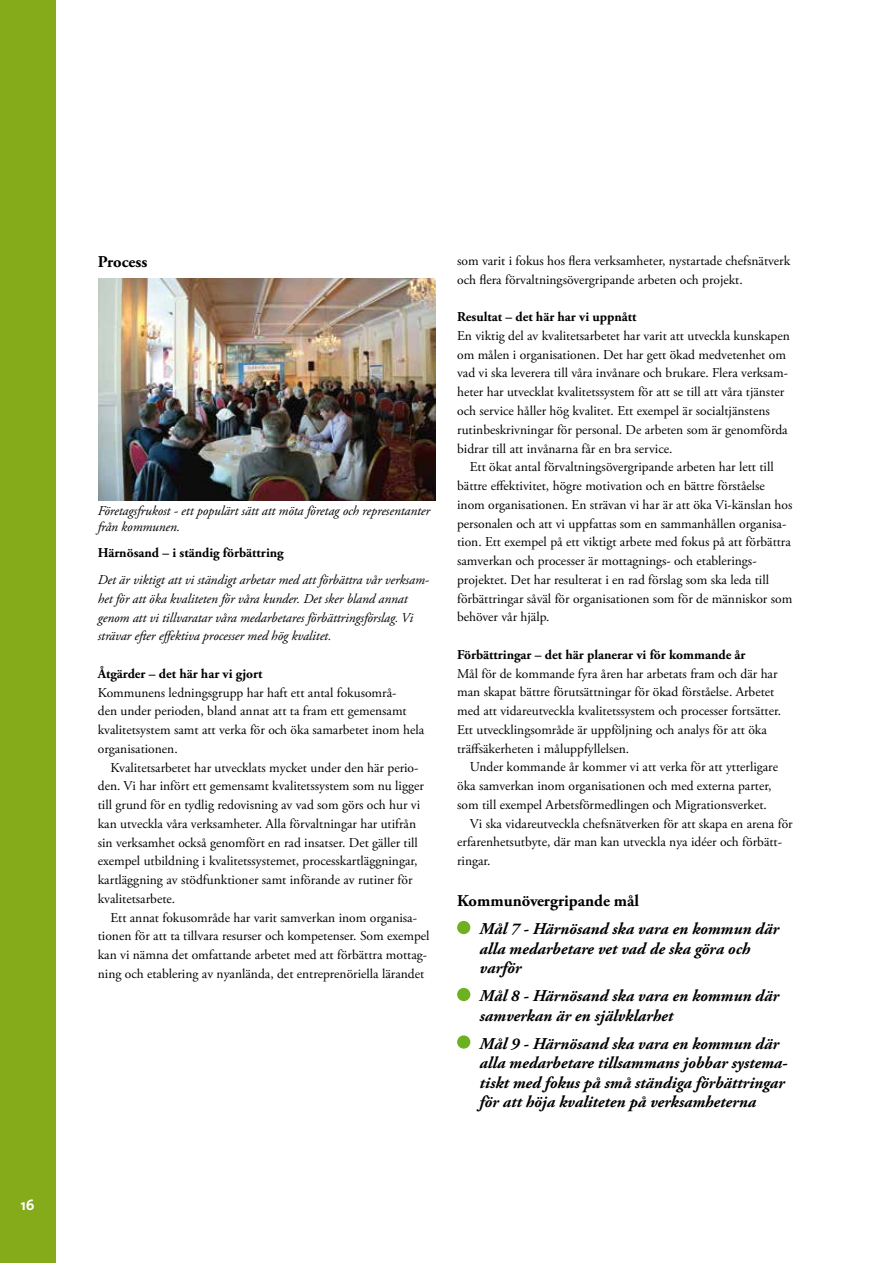
<style>
.page{position:relative;width:893px;height:1263px;background:#fff}
.page>*{position:absolute;margin:0;border:0;box-sizing:border-box;transform-origin:0 0}
.t1{font:italic 700 16.5px/19.5px "Adobe Garamond Pro";color:#000}
.t2{font:700 16.5px "Adobe Garamond Pro";color:#000}
.t3{font:700 15px "The Sans";color:#fff}
.t4{font:13.5px/18.8px "Adobe Garamond Pro";color:#000}
.t5{font:italic 13.5px/18.8px "Adobe Garamond Pro";letter-spacing:-.005em;color:#000}
.t6{font:700 13.5px "Adobe Garamond Pro";color:#000}
</style>
<div class="page">
<div style="left:0;top:0;width:55px;height:1263px;background:#85ab1a"></div>
<div style="left:457px;top:921px;width:13px;height:13px;background:#6db022;border-radius:50%"></div>
<div style="left:457px;top:988px;width:13px;height:13px;background:#6db022;border-radius:50%"></div>
<div style="left:457px;top:1035px;width:13px;height:14px;background:#6db022;border-radius:50%"></div>
<img style="left:98px;top:279px;width:338px;height:222px">
<p class="t3" style="left:21px;top:1192px;width:15px">16</p>
<p class="t2" style="left:98px;top:252px;width:51px">Process</p>
<p class="t5" style="left:98px;top:503px;width:334px;line-height:16.2px">Företagsfrukost - ett populärt sätt att möta företag och representanter från kommunen.</p>
<p class="t6" style="left:98px;top:545px;width:187px">Härnösand – i ständig förbättring</p>
<p class="t5" style="left:98px;top:571px;width:333px">Det är viktigt att vi ständigt arbetar med att förbättra vår verksam&shy;het för att öka kvaliteten för våra kunder. Det sker bland annat genom att vi tillvaratar våra medarbetares förbättringsförslag. Vi strävar efter effektiva processer med hög kvalitet.</p>
<p class="t6" style="left:98px;top:666px;width:166px">Åtgärder – det här har vi gjort</p>
<p class="t4" style="left:98px;top:683px;width:328px">Kommunens ledningsgrupp har haft ett antal fokusområ-<br>den under perioden, bland annat att ta fram ett gemensamt kvalitetsystem samt att verka för och öka samarbetet inom hela organisationen.</p>
<p class="t4" style="left:98px;top:758px;width:328px;text-indent:13px">Kvalitetsarbetet har utvecklats mycket under den här perio&shy;den. Vi har infört ett gemensamt kvalitetssystem som nu ligger till grund för en tydlig redovisning av vad som görs och hur vi kan utveckla våra verksamheter. Alla förvaltningar har utifrån sin verksamhet också genomfört en rad insatser. Det gäller till exempel utbildning i kvalitetssystemet, processkartläggningar, kartläggning av stödfunktioner samt införande av rutiner för kvalitetsarbete.</p>
<p class="t4" style="left:98px;top:908px;width:333px;text-align:center">Ett annat fokusområde har varit samverkan inom organisa&shy;tionen för att ta tillvara resurser och kompetenser. Som exempel kan vi nämna det omfattande arbetet med att förbättra mottag&shy;ning och etablering av nyanlända, det entreprenöriella lärandet</p>
<p class="t4" style="left:457px;top:252px;width:335px">som varit i fokus hos flera verksamheter, nystartade chefsnätverk och flera förvaltningsövergripande arbeten och projekt.</p>
<p class="t6" style="left:457px;top:309px;width:181px">Resultat – det här har vi uppnått</p>
<p class="t4" style="left:457px;top:327px;width:334px">En viktig del av kvalitetsarbetet har varit att utveckla kunskapen om målen i organisationen. Det har gett ökad medvetenhet om vad vi ska leverera till våra invånare och brukare. Flera verksam&shy;heter har utvecklat kvalitetssystem för att se till att våra tjänster och service håller hög kvalitet. Ett exempel är socialtjänstens rutinbeskrivningar för personal. De arbeten som är genomförda bidrar till att invånarna får en bra service.</p>
<p class="t4" style="left:457px;top:458px;width:337px;text-indent:13px">Ett ökat antal förvaltningsövergripande arbeten har lett till bättre effektivitet, högre motivation och en bättre förståelse inom organisationen. En strävan vi har är att öka Vi-känslan hos personalen och att vi uppfattas som en sammanhållen organisa&shy;tion. Ett exempel på ett viktigt arbete med fokus på att förbättra samverkan och processer är mottagnings- och etablerings&shy;projektet. Det har resulterat i en rad förslag som ska leda till förbättringar såväl för organisationen som för de människor som behöver vår hjälp.</p>
<p class="t6" style="left:457px;top:647px;width:290px">Förbättringar – det här planerar vi för kommande år</p>
<p class="t4" style="left:457px;top:664px;width:325px">Mål för de kommande fyra åren har arbetats fram och där har man skapat bättre förutsättningar för ökad förståelse. Arbetet med att vidareutveckla kvalitetssystem och processer fortsätter.<br>Ett utvecklingsområde är uppföljning och analys för att öka träffsäkerheten i måluppfyllelsen.</p>
<p class="t4" style="left:470px;top:758px;width:310px">Under kommande år kommer vi att verka för att ytterligare</p>
<p class="t4" style="left:457px;top:777px;width:316px">öka samverkan inom organisationen och med externa parter,</p>
<p class="t4" style="left:457px;top:796px;width:311px">som till exempel Arbetsförmedlingen och Migrationsverket.</p>
<p class="t4" style="left:470px;top:814px;width:324px">Vi ska vidareutveckla chefsnätverken för att skapa en arena för</p>
<p class="t4" style="left:457px;top:833px;width:326px">erfarenhetsutbyte, där man kan utveckla nya idéer och förbätt-</p>
<p class="t4" style="left:457px;top:852px;width:35px">ringar.</p>
<p class="t2" style="left:457px;top:891px;width:184px">Kommunövergripande mål</p>
<p class="t1" style="left:480px;top:919px;width:301px">Mål 7 - Härnösand ska vara en kommun där alla medarbetare vet vad de ska göra och varför</p>
<p class="t1" style="left:480px;top:986px;width:301px">Mål 8 - Härnösand ska vara en kommun där samverkan är en självklarhet</p>
<p class="t1" style="left:480px;top:1034px;width:309px">Mål 9 - Härnösand ska vara en kommun där alla medarbetare tillsammans jobbar systema&shy;tiskt med fokus på små ständiga förbättringar för att höja kvaliteten på verksamheterna</p>
</div>
